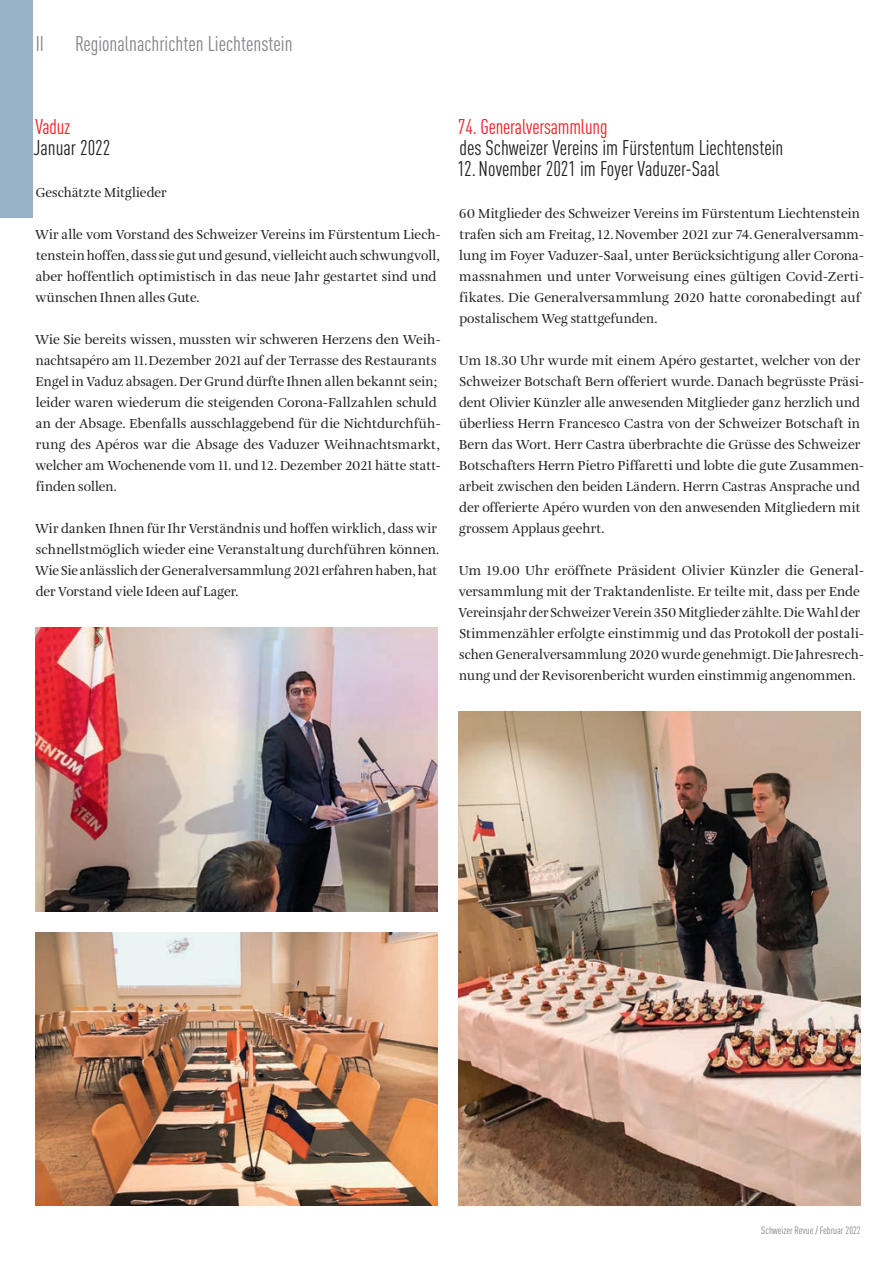
<style>
.page{position:relative;width:896px;height:1266px;background:#fff}
.page>*{position:absolute;margin:0;border:0;box-sizing:border-box;transform-origin:0 0}
.t1{font:condensed 21px "DINOT";color:#231f20}
.t2{font:condensed 21px "DINOT";color:#808285}
.t3{font:condensed 21px "DINOT";letter-spacing:-.01em;color:#ee1d23}
.t4{font:13.5px/21px "Amalia Pro";letter-spacing:.005em;color:#231f20}
.t5{font:condensed 10.5px "DINOT";color:#808285}
</style>
<div class="page">
<div style="left:0;top:0;width:33px;height:218px;background:#99b3c6"></div>
<img style="left:35px;top:627px;width:402px;height:284px">
<img style="left:35px;top:932px;width:402px;height:273px">
<img style="left:458px;top:712px;width:402px;height:493px">
<h1 class="t2" style="left:36px;top:31px;width:10px">II</h1>
<h1 class="t2" style="left:75px;top:31px;width:219px">Regionalnachrichten Liechtenstein</h1>
<h1 class="t3" style="left:35px;top:114px;width:36px">Vaduz</h1>
<h1 class="t1" style="left:33px;top:135px;width:78px">Januar 2022</h1>
<p class="t4" style="left:36px;top:182px;width:132px">Geschätzte Mitglieder</p>
<p class="t4" style="left:35px;top:224px;width:407px">Wir alle vom Vorstand des Schweizer Vereins im Fürstentum Liech&shy;tenstein hoffen, dass sie gut und gesund, vielleicht auch schwungvoll, aber hoffentlich optimistisch in das neue Jahr gestartet sind und wünschen Ihnen alles Gute.</p>
<p class="t4" style="left:35px;top:329px;width:407px">Wie Sie bereits wissen, mussten wir schweren Herzens den Weih&shy;nachtsapéro am 11.Dezember 2021 auf der Terrasse des Restaurants Engel in Vaduz absagen. Der Grund dürfte Ihnen allen bekannt sein; leider waren wiederum die steigenden Corona-Fallzahlen schuld an der Absage. Ebenfalls ausschlaggebend für die Nichtdurchfüh&shy;rung des Apéros war die Absage des Vaduzer Weihnachtsmarkt, welcher am Wochenende vom 11. und 12. Dezember 2021 hätte statt&shy;finden sollen.</p>
<p class="t4" style="left:35px;top:518px;width:406px">Wir danken Ihnen für Ihr Verständnis und hoffen wirklich, dass wir schnellstmöglich wieder eine Veranstaltung durchführen können.<br>Wie Sie anlässlich der Generalversammlung 2021 erfahren haben, hat der Vorstand viele Ideen auf Lager.</p>
<h1 class="t3" style="left:458px;top:114px;width:151px">74. Generalversammlung</h1>
<h1 class="t1" style="left:459px;top:135px;width:325px">des Schweizer Vereins im Fürstentum Liechtenstein</h1>
<h1 class="t1" style="left:457px;top:156px;width:263px">12. November 2021 im Foyer Vaduzer-Saal</h1>
<p class="t4" style="left:459px;top:203px;width:407px">60 Mitglieder des Schweizer Vereins im Fürstentum Liechtenstein trafen sich am Freitag, 12.November 2021 zur 74.Generalversamm&shy;lung im Foyer Vaduzer-Saal, unter Berücksichtigung aller Corona&shy;massnahmen und unter Vorweisung eines gültigen Covid-Zerti&shy;fikates. Die Generalversammlung 2020 hatte coronabedingt auf postalischem Weg stattgefunden.</p>
<p class="t4" style="left:459px;top:350px;width:406px">Um 18.30 Uhr wurde mit einem Apéro gestartet, welcher von der Schweizer Botschaft Bern offeriert wurde. Danach begrüsste Präsi&shy;dent Olivier Künzler alle anwesenden Mitglieder ganz herzlich und überliess Herrn Francesco Castra von der Schweizer Botschaft in Bern das Wort. Herr Castra überbrachte die Grüsse des Schweizer Botschafters Herrn Pietro Piffaretti und lobte die gute Zusammen&shy;arbeit zwischen den beiden Ländern. Herrn Castras Ansprache und der offerierte Apéro wurden von den anwesenden Mitgliedern mit grossem Applaus geehrt.</p>
<p class="t4" style="left:458px;top:560px;width:407px">Um 19.00 Uhr eröffnete Präsident Olivier Künzler die General&shy;versammlung mit der Traktandenliste. Er teilte mit, dass per Ende Vereinsjahr der Schweizer Verein 350 Mitglieder zählte. Die Wahl der Stimmenzähler erfolgte einstimmig und das Protokoll der postali&shy;schen Generalversammlung 2020 wurde genehmigt. Die Jahresrech&shy;nung und der Revisorenbericht wurden einstimmig angenommen.</p>
<p class="t5" style="left:761px;top:1224px;width:101px">Schweizer Revue / Februar 2022</p>
</div>
